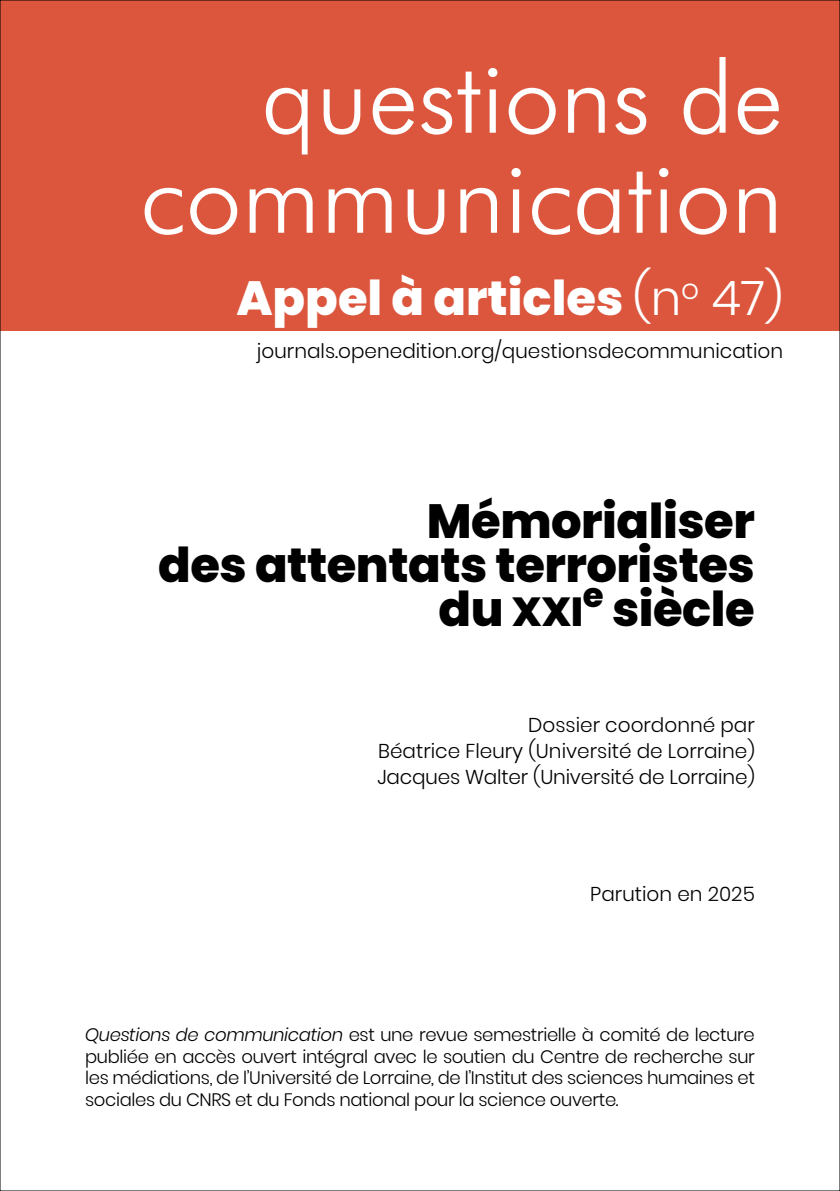
<style>
.page{position:relative;width:840px;height:1191px;background:#fff}
.page>*{position:absolute;margin:0;border:0;box-sizing:border-box;transform-origin:0 0}
.t1{font:300 100px/100px "Futura BT";color:#fff;text-align:right}
.t2{font:800 48px/44px "Poppins";letter-spacing:-.01em;color:#000;text-align:right}
.t3{font:800 48px "Poppins";color:#fff}
.t4{font:800 40.6px "Poppins";color:#000}
.t5{font:300 20px/26px "Poppins";color:#000;text-align:justify}
.t6{font:300 18px/21.6px "Poppins";letter-spacing:-.02em;color:#000;text-align:justify}
.s1{font-weight:300}
.s2{font-size:48px}
.s3{font-style:italic}
</style>
<div class="page">
<div style="left:0;top:0;width:839px;height:330px;background:#dc563d"></div>
<h1 class="t1" style="left:140px;top:46px;width:644px">questions de communication</h1>
<h2 class="t3" style="left:236px;top:270px;width:548px">Appel à articles <span class="s1">(n</span><sup>o</sup> <span class="s1">47)</span></h2>
<p class="t5" style="left:257px;top:337px;width:527px">journals.openedition.org/questionsdecommunication</p>
<h2 class="t2" style="left:158px;top:499px;width:597px">Mémorialiser<br>des attentats terroristes</h2>
<h3 class="t4" style="left:438px;top:588px;width:146px"><span class="s2">du</span> xxi</h3>
<h2 class="t2" style="left:582px;top:587px;width:173px"><sup>e</sup> siècle</h2>
<p class="t5" style="left:377px;top:712px;width:378px;text-indent:151px">Dossier coordonné par Béatrice Fleury (Université de Lorraine)<br>Jacques Walter (Université de Lorraine)</p>
<p class="t5" style="left:590px;top:880px;width:166px">Parution en 2025</p>
<p class="t6" style="left:85px;top:1024px;width:671px"><span class="s3">Questions de communication</span> est une revue semestrielle à comité de lecture publiée en accès ouvert intégral avec le soutien du Centre de recherche sur les médiations, de l’Université de Lorraine, de l’Institut des sciences humaines et sociales du CNRS et du Fonds national pour la science ouverte.</p>
</div>
